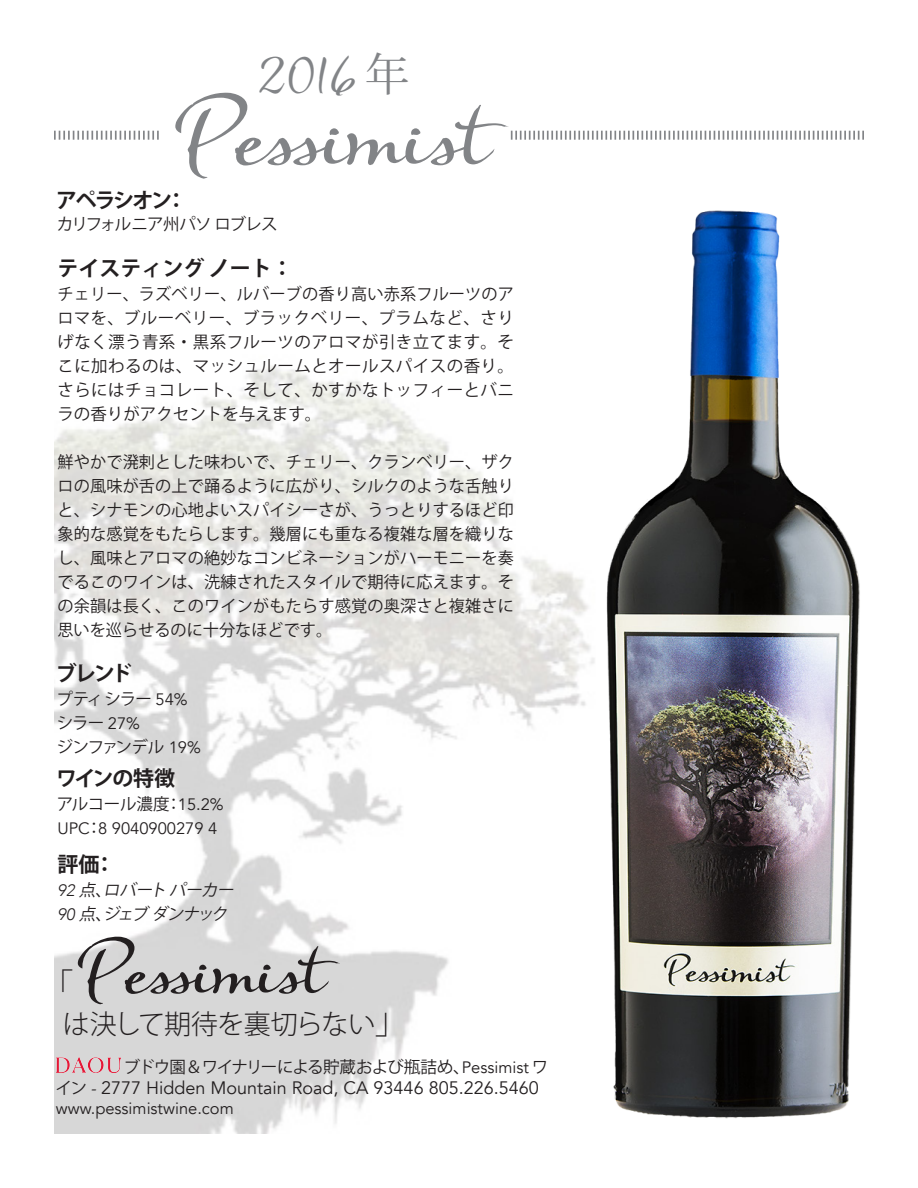
<style>
.page{position:relative;width:918px;height:1188px;background:#fff}
.page>*{position:absolute;margin:0;border:0;box-sizing:border-box;transform-origin:0 0}
.t1{font:91.5px "Boundless";color:#828487}
.t2{font:72px "Boundless";color:#231f20}
.t3{font:42px "Boundless";color:#828487}
.t4{font:300 30px "Koz Go Pro";color:#231f20}
.t5{font:300 27px "Koz Go Pro";letter-spacing:-.02em;color:#231f20}
.t6{font:700 21px "Koz Go Pro";letter-spacing:-.03em;color:#231f20}
.t7{font:700 21px "Koz Go Pro";color:#231f20}
.t8{font:18px "Avenir";color:#231f20}
.t9{font:16.5px/24px "Koz Go Pro";color:#231f20;text-align:justify}
.t10{font:16.5px "Koz Go Pro";letter-spacing:-.055em;color:#231f20}
.t11{font:16.5px/24px "Avenir";color:#231f20}
.t12{font:16.5px/24px "Koz Go Pro";letter-spacing:-.065em;color:#231f20}
.t13{font:italic 16.5px "Koz Go Pro";color:#231f20}
.t14{font:16.5px "Avenir";color:#231f20}
.t15{font:16.5px "Koz Go Pro";letter-spacing:-.06em;color:#231f20}
.s1{font-family:"Koz Min Pro";font-size:45px}
.s2{font-family:"Avenir"}
.s3{font-family:"Koz Go Pro"}
.s4{font-family:"Avenir";font-weight:300}
.s5{font-size:31.5px}
.s6{font-family:"Koz Go Pro";font-size:16.5px}
.s7{font-family:"Minion Pro"}
</style>
<div class="page">
<img style="left:54px;top:130px;width:810px;height:1004px">
<img style="left:557px;top:193px;width:307px;height:940px">
<img style="left:57px;top:1057px;width:64px;height:16px">
<svg style="left:511px;top:131px;width:353px;height:9px"></svg>
<svg style="left:54px;top:131px;width:105px;height:9px"></svg>
<p class="t3" style="left:256px;top:52px;width:155px">2016 <span class="s1">年</span></p>
<p class="t1" style="left:168px;top:81px;width:317px">Pessimist</p>
<p class="t6" style="left:56px;top:187px;width:132px">アペラシオン：</p>
<p class="t15" style="left:57px;top:214px;width:222px">カリフォルニア州パソ ロブレス</p>
<p class="t7" style="left:57px;top:254px;width:237px">テイスティング ノート：</p>
<p class="t9" style="left:57px;top:282px;width:458px">チェリー、ラズベリー、ルバーブの香り高い赤系フルーツのアロマを、ブルーベリー、ブラックベリー、プラムなど、さりげなく漂う青系・黒系フルーツのアロマが引き立てます。そこに加わるのは、マッシュルームとオールスパイスの香り。さらにはチョコレート、そして、かすかなトッフィーとバニラの香りがアクセントを与えます。</p>
<p class="t9" style="left:57px;top:450px;width:458px">鮮やかで溌剌とした味わいで、チェリー、クランベリー、ザクロの風味が舌の上で踊るように広がり、シルクのような舌触りと、シナモンの心地よいスパイシーさが、うっとりするほど印象的な感覚をもたらします。幾層にも重なる複雑な層を織りなし、風味とアロマの絶妙なコンビネーションがハーモニーを奏でるこのワインは、洗練されたスタイルで期待に応えます。その余韻は長く、このワインがもたらす感覚の奥深さと複雑さに思いを巡らせるのに十分なほどです。</p>
<p class="t6" style="left:56px;top:659px;width:78px">ブレンド</p>
<p class="t12" style="left:57px;top:687px;width:133px">プティ シラー <span class="s2">54%</span></p>
<p class="t12" style="left:57px;top:711px;width:145px">シラー <span class="s2">27%<br></span>ジンファンデル <span class="s2">19%</span></p>
<p class="t6" style="left:56px;top:765px;width:121px">ワインの特徴</p>
<p class="t11" style="left:57px;top:793px;width:168px"><span class="s3">アルコール濃度：</span>15.2%<br>UPC<span class="s3">：</span>8 9040900279 4</p>
<p class="t6" style="left:57px;top:851px;width:59px">評価：</p>
<p class="t13" style="left:57px;top:880px;width:182px"><span class="s4">92</span> 点、ロバート パーカー</p>
<p class="t13" style="left:57px;top:904px;width:176px"><span class="s4">90</span> 点、ジェブ ダンナック</p>
<p class="t2" style="left:72px;top:928px;width:250px">Pessimist</p>
<p class="t5" style="left:63px;top:1006px;width:345px">は決して期待を裏切らない<span class="s5">」</span></p>
<p class="t10" style="left:124px;top:1056px;width:426px">ブドウ園＆ワイナリーによる貯蔵および瓶詰め、<span class="s2">Pessimist</span> ワ</p>
<p class="t8" style="left:56px;top:1077px;width:485px"><span class="s6">イン</span> <span class="s7">-</span> 2777 Hidden Mountain Road, CA 93446 805.226.5460</p>
<p class="t14" style="left:56px;top:1098px;width:179px">www.pessimistwine.com</p>
<p class="t4" style="left:43px;top:964px;width:31px">「</p>
</div>
